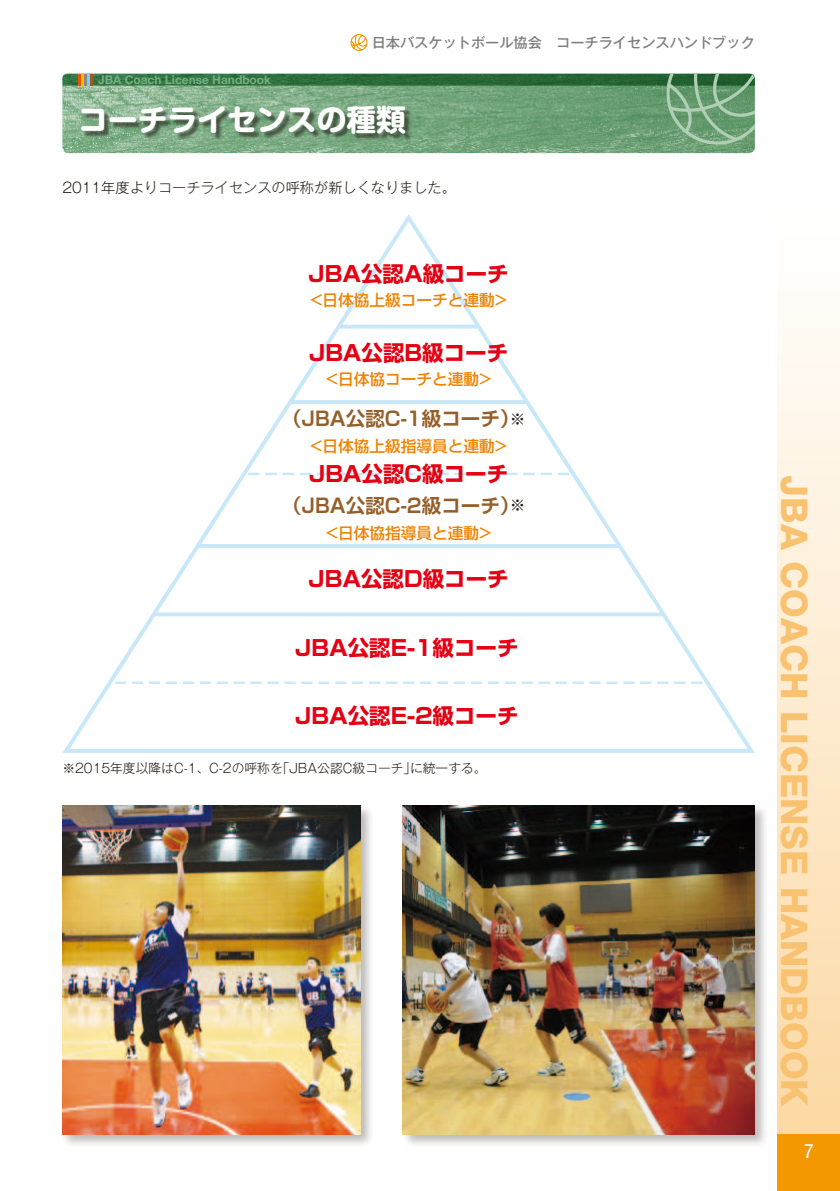
<style>
.page{position:relative;width:840px;height:1191px;background:#fff}
.page>*{position:absolute;margin:0;border:0;box-sizing:border-box;transform-origin:0 0}
.t1{font:800 36.8px "Helvetica Neue LT Std";color:#f9c270}
.t2{font:700 29.8px "Shin M Go Pro";color:#fff}
.t3{font:700 21.4px "Shin Go Pro";color:#e60013}
.t4{font:condensed 19.8px "Helvetica Neue LT Std";color:#fff}
.t5{font:700 19.6px "Shin Go Pro De";color:#955f2a}
.t6{font:500 15.6px "Shin Go Pro";color:#f08300}
.t7{font:300 14.2px "Gothic MB101 Pro";color:#231916}
.t8{font:500 14.2px "Gothic MB101 Pro";color:#7e7e7e}
.t9{font:300 12.8px "Gothic MB101 Pro";color:#231916}
.t10{font:700 12px "Helvetica Neue LT Std";color:#77af84}
.s1{font-family:"Shin Go Pro";font-weight:500;font-size:15.6px;color:#231916}
</style>
<div class="page">
<div style="left:777px;top:0;width:62px;height:1191px;background:linear-gradient(to bottom,#fff,#fcd8a3)"></div>
<div style="left:777px;top:1134px;width:62px;height:57px;background:#f39800"></div>
<svg style="left:350px;top:34px;width:18px;height:17px"></svg>
<svg style="left:62px;top:74px;width:692px;height:79px;background:#79a982"></svg>
<svg style="left:62px;top:74px;width:692px;height:71px;background:#699971"></svg>
<svg style="left:62px;top:214px;width:693px;height:539px"></svg>
<svg style="left:115px;top:681px;width:587px;height:3px"></svg>
<svg style="left:153px;top:612px;width:511px;height:4px;background:#ceeafa"></svg>
<hr style="left:197px;top:544px;width:422px;height:4px;background:#c8e8fa">
<svg style="left:248px;top:473px;width:321px;height:2px"></svg>
<hr style="left:289px;top:400px;width:238px;height:4px;background:#c8e8fa">
<hr style="left:339px;top:325px;width:139px;height:3px;background:#c8e8fa">
<div style="left:400px;top:803px;width:367px;height:344px;background:#231916;opacity:.3"></div>
<img style="left:403px;top:805px;width:351px;height:329px">
<div style="left:60px;top:803px;width:314px;height:344px;background:#231916;opacity:.3"></div>
<img style="left:62px;top:805px;width:298px;height:329px">
<p class="t10" style="left:98px;top:72px;width:174px">JBA Coach License Handbook</p>
<p class="t8" style="left:371px;top:31px;width:384px">日本バスケットボール協会　コーチライセンスハンドブック</p>
<h2 class="t2" style="left:78px;top:95px;width:329px">コーチライセンスの種類</h2>
<p class="t7" style="left:62px;top:176px;width:395px">2011年度よりコーチライセンスの呼称が新しくなりました。</p>
<p class="t3" style="left:308px;top:257px;width:202px">JBA公認A級コーチ</p>
<p class="t6" style="left:310px;top:287px;width:199px">&lt;日体協上級コーチと連動&gt;</p>
<p class="t3" style="left:309px;top:336px;width:200px">JBA公認B級コーチ</p>
<p class="t6" style="left:325px;top:366px;width:168px">&lt;日体協コーチと連動&gt;</p>
<p class="t5" style="left:282px;top:403px;width:245px">（JBA公認C-1級コーチ）<span class="s1">※</span></p>
<p class="t6" style="left:310px;top:433px;width:199px">&lt;日体協上級指導員と連動&gt;</p>
<p class="t3" style="left:309px;top:457px;width:200px">JBA公認C級コーチ</p>
<p class="t5" style="left:282px;top:489px;width:245px">（JBA公認C-2級コーチ）<span class="s1">※</span></p>
<p class="t6" style="left:325px;top:520px;width:168px">&lt;日体協指導員と連動&gt;</p>
<p class="t3" style="left:308px;top:562px;width:202px">JBA公認D級コーチ</p>
<p class="t3" style="left:295px;top:631px;width:225px">JBA公認E-1級コーチ</p>
<p class="t3" style="left:295px;top:698px;width:225px">JBA公認E-2級コーチ</p>
<p class="t9" style="left:62px;top:757px;width:425px">※2015年度以降はC-1、C-2の呼称を「JBA公認C級コーチ」に統一する。</p>
<h1 class="t1" style="left:815px;top:475px;width:633px;rotate:90deg">JBA COACH LICENSE HANDBOOK</h1>
<p class="t4" style="left:803px;top:1139px;width:11px">7</p>
</div>
